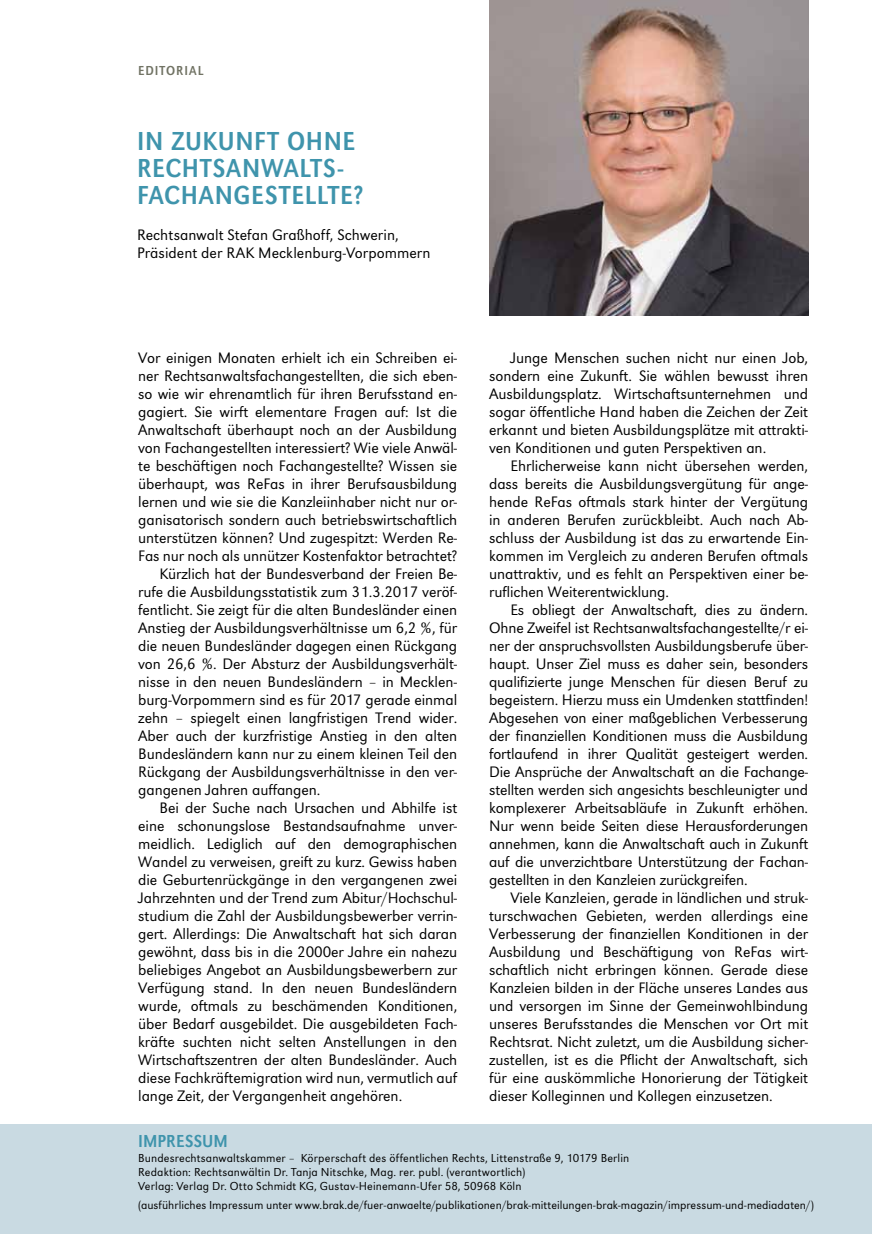
<style>
.page{position:relative;width:872px;height:1234px;background:#fff}
.page>*{position:absolute;margin:0;border:0;box-sizing:border-box;transform-origin:0 0}
.t1{font:27px/27px "URW Grotesk T Regu Extr Narr";letter-spacing:.03em;color:#3f94ac}
.t2{font:18px "URW Grotesk T Regu Extr Narr";letter-spacing:.005em;color:#3f94ac}
.t3{font:15.75px/18px "URW Grotesk T Ligh";letter-spacing:-.005em;color:#000;text-align:justify}
.t4{font:13.5px "URW Grotesk T Regu Extr Narr";letter-spacing:.07em;color:#717364}
.t5{font:12px/14.4px "URW Grotesk T Ligh";letter-spacing:.01em;color:#000}
</style>
<div class="page">
<div style="left:0;top:1124px;width:872px;height:109px;background:#c9dae2"></div>
<img style="left:489px;top:0;width:319px;height:316px">
<p class="t4" style="left:138px;top:63px;width:67px">EDITORIAL</p>
<h1 class="t1" style="left:137px;top:127px;width:227px">IN ZUKUNFT OHNE<br>RE CHTSANWALTS-<br>FACHANGESTELLTE?</h1>
<p class="t3" style="left:137px;top:225px;width:295px">Rechtsanwalt Stefan Graßhoff, Schwerin,<br>Präsident der RAK Mecklenburg-Vorpommern</p>
<p class="t3" style="left:138px;top:348px;width:320px">Vor einigen Monaten erhielt ich ein Schreiben ei-</p>
<p class="t3" style="left:138px;top:366px;width:320px">ner Rechtsanwaltsfachangestellten, die sich eben-</p>
<p class="t3" style="left:138px;top:384px;width:320px">so wie wir ehrenamtlich für ihren Berufsstand en-</p>
<p class="t3" style="left:138px;top:402px;width:320px">gagiert. Sie wirft elementare Fragen auf: Ist die</p>
<p class="t3" style="left:138px;top:420px;width:320px">Anwaltschaft überhaupt noch an der Ausbildung</p>
<p class="t3" style="left:138px;top:438px;width:320px">von Fachangestellten interessiert? Wie viele Anwäl-</p>
<p class="t3" style="left:138px;top:456px;width:320px">te beschäftigen noch Fachangestellte? Wissen sie</p>
<p class="t3" style="left:138px;top:474px;width:320px">überhaupt, was ReFas in ihrer Berufsausbildung</p>
<p class="t3" style="left:138px;top:492px;width:320px">lernen und wie sie die Kanzleiinhaber nicht nur or-</p>
<p class="t3" style="left:138px;top:510px;width:320px">ganisatorisch sondern auch betriebswirtschaftlich</p>
<p class="t3" style="left:138px;top:528px;width:320px">unterstützen können? Und zugespitzt: Werden Re-</p>
<p class="t3" style="left:138px;top:546px;width:320px">Fas nur noch als unnützer Kostenfaktor betrachtet?</p>
<p class="t3" style="left:159px;top:564px;width:299px">Kürzlich hat der Bundesverband der Freien Be-</p>
<p class="t3" style="left:138px;top:582px;width:320px">rufe die Ausbildungsstatistik zum 31.3.2017 veröf-</p>
<p class="t3" style="left:138px;top:600px;width:320px">fentlicht. Sie zeigt für die alten Bundesländer einen</p>
<p class="t3" style="left:138px;top:618px;width:320px">Anstieg der Ausbildungsverhältnisse um 6,2 %, für</p>
<p class="t3" style="left:138px;top:636px;width:320px">die neuen Bundesländer dagegen einen Rückgang</p>
<p class="t3" style="left:138px;top:654px;width:320px">von 26,6 %. Der Absturz der Ausbildungsverhält-</p>
<p class="t3" style="left:138px;top:672px;width:320px">nisse in den neuen Bundesländern – in Mecklen-</p>
<p class="t3" style="left:138px;top:690px;width:320px">burg-Vorpommern sind es für 2017 gerade einmal</p>
<p class="t3" style="left:138px;top:708px;width:320px">zehn – spiegelt einen langfristigen Trend wider.</p>
<p class="t3" style="left:138px;top:726px;width:320px">Aber auch der kurzfristige Anstieg in den alten</p>
<p class="t3" style="left:138px;top:744px;width:320px">Bundesländern kann nur zu einem kleinen Teil den</p>
<p class="t3" style="left:138px;top:762px;width:320px">Rückgang der Ausbildungsverhältnisse in den ver-</p>
<p class="t3" style="left:138px;top:780px;width:184px">gangenen Jahren auffangen.</p>
<p class="t3" style="left:159px;top:798px;width:299px">Bei der Suche nach Ursachen und Abhilfe ist</p>
<p class="t3" style="left:138px;top:816px;width:320px">eine schonungslose Bestandsaufnahme unver-</p>
<p class="t3" style="left:138px;top:834px;width:320px">meidlich. Lediglich auf den demographischen</p>
<p class="t3" style="left:138px;top:852px;width:320px">Wandel zu verweisen, greift zu kurz. Gewiss haben</p>
<p class="t3" style="left:138px;top:870px;width:320px">die Geburtenrückgänge in den vergangenen zwei</p>
<p class="t3" style="left:138px;top:888px;width:320px">Jahrzehnten und der Trend zum Abitur/Hochschul-</p>
<p class="t3" style="left:138px;top:906px;width:320px">studium die Zahl der Ausbildungsbewerber verrin-</p>
<p class="t3" style="left:138px;top:924px;width:320px">gert. Allerdings: Die Anwaltschaft hat sich daran</p>
<p class="t3" style="left:138px;top:942px;width:320px">gewöhnt, dass bis in die 2000er Jahre ein nahezu</p>
<p class="t3" style="left:138px;top:960px;width:320px">beliebiges Angebot an Ausbildungsbewerbern zur</p>
<p class="t3" style="left:138px;top:978px;width:320px">Verfügung stand. In den neuen Bundesländern</p>
<p class="t3" style="left:138px;top:996px;width:320px">wurde, oftmals zu beschämenden Konditionen,</p>
<p class="t3" style="left:138px;top:1014px;width:320px">über Bedarf ausgebildet. Die ausgebildeten Fach-</p>
<p class="t3" style="left:138px;top:1032px;width:320px">kräfte suchten nicht selten Anstellungen in den</p>
<p class="t3" style="left:138px;top:1050px;width:320px">Wirtschaftszentren der alten Bundesländer. Auch</p>
<p class="t3" style="left:138px;top:1068px;width:320px">diese Fachkräftemigration wird nun, vermutlich auf</p>
<p class="t3" style="left:138px;top:1086px;width:265px">lange Zeit, der Vergangenheit angehören.</p>
<p class="t3" style="left:489px;top:348px;width:320px;text-indent:21px">Junge Menschen suchen nicht nur einen Job, sondern eine Zukunft. Sie wählen bewusst ihren Ausbildungsplatz. Wirtschaftsunternehmen und sogar öffentliche Hand haben die Zeichen der Zeit erkannt und bieten Ausbildungsplätze mit attrakti&shy;ven Konditionen und guten Perspektiven an.</p>
<p class="t3" style="left:489px;top:456px;width:320px;text-indent:21px">Ehrlicherweise kann nicht übersehen werden, dass bereits die Ausbildungsvergütung für ange&shy;hende ReFas oftmals stark hinter der Vergütung in anderen Berufen zurückbleibt. Auch nach Ab&shy;schluss der Ausbildung ist das zu erwartende Ein&shy;kommen im Vergleich zu anderen Berufen oftmals unattraktiv, und es fehlt an Perspektiven einer be&shy;ruflichen Weiterentwicklung.</p>
<p class="t3" style="left:489px;top:600px;width:320px;text-indent:21px">Es obliegt der Anwaltschaft, dies zu ändern.<br>Ohne Zweifel ist Rechtsanwaltsfachangestellte/r ei&shy;ner der anspruchsvollsten Ausbildungsberufe über&shy;haupt. Unser Ziel muss es daher sein, besonders qualifizierte junge Menschen für diesen Beruf zu begeistern. Hierzu muss ein Umdenken stattfinden!<br>Abgesehen von einer maßgeblichen Verbesserung der finanziellen Konditionen muss die Ausbildung fortlaufend in ihrer Qualität gesteigert werden.<br>Die Ansprüche der Anwaltschaft an die Fachange&shy;stellten werden sich angesichts beschleunigter und komplexerer Arbeitsabläufe in Zukunft erhöhen.<br>Nur wenn beide Seiten diese Herausforderungen annehmen, kann die Anwaltschaft auch in Zukunft auf die unverzichtbare Unterstützung der Fachan&shy;gestellten in den Kanzleien zurückgreifen.</p>
<p class="t3" style="left:489px;top:888px;width:320px;text-indent:21px">Viele Kanzleien, gerade in ländlichen und struk&shy;turschwachen Gebieten, werden allerdings eine Verbesserung der finanziellen Konditionen in der Ausbildung und Beschäftigung von ReFas wirt&shy;schaftlich nicht erbringen können. Gerade diese Kanzleien bilden in der Fläche unseres Landes aus und versorgen im Sinne der Gemeinwohlbindung unseres Berufsstandes die Menschen vor Ort mit Rechtsrat. Nicht zuletzt, um die Ausbildung sicher&shy;zustellen, ist es die Pflicht der Anwaltschaft, sich für eine auskömmliche Honorierung der Tätigkeit dieser Kolleginnen und Kollegen einzusetzen.</p>
<p class="t2" style="left:138px;top:1130px;width:91px">IMPRESSUM</p>
<p class="t5" style="left:138px;top:1150px;width:492px">Bundesrechtsanwaltskammer – Körperschaft des öffentlichen Rechts, Littenstraße 9, 10179 Berlin<br>Redaktion: Rechtsanwältin Dr. Tanja Nitschke, Mag. rer. publ. (verantwortlich)<br>Verlag: Verlag Dr. Otto Schmidt KG, Gustav-Heinemann-Ufer 58, 50968 Köln</p>
<p class="t5" style="left:138px;top:1197px;width:677px">(ausführliches Impressum unter www.brak.de/fuer-anwaelte/publikationen/brak-mitteilungen-brak-magazin/impressum-und-mediadaten/)</p>
</div>
